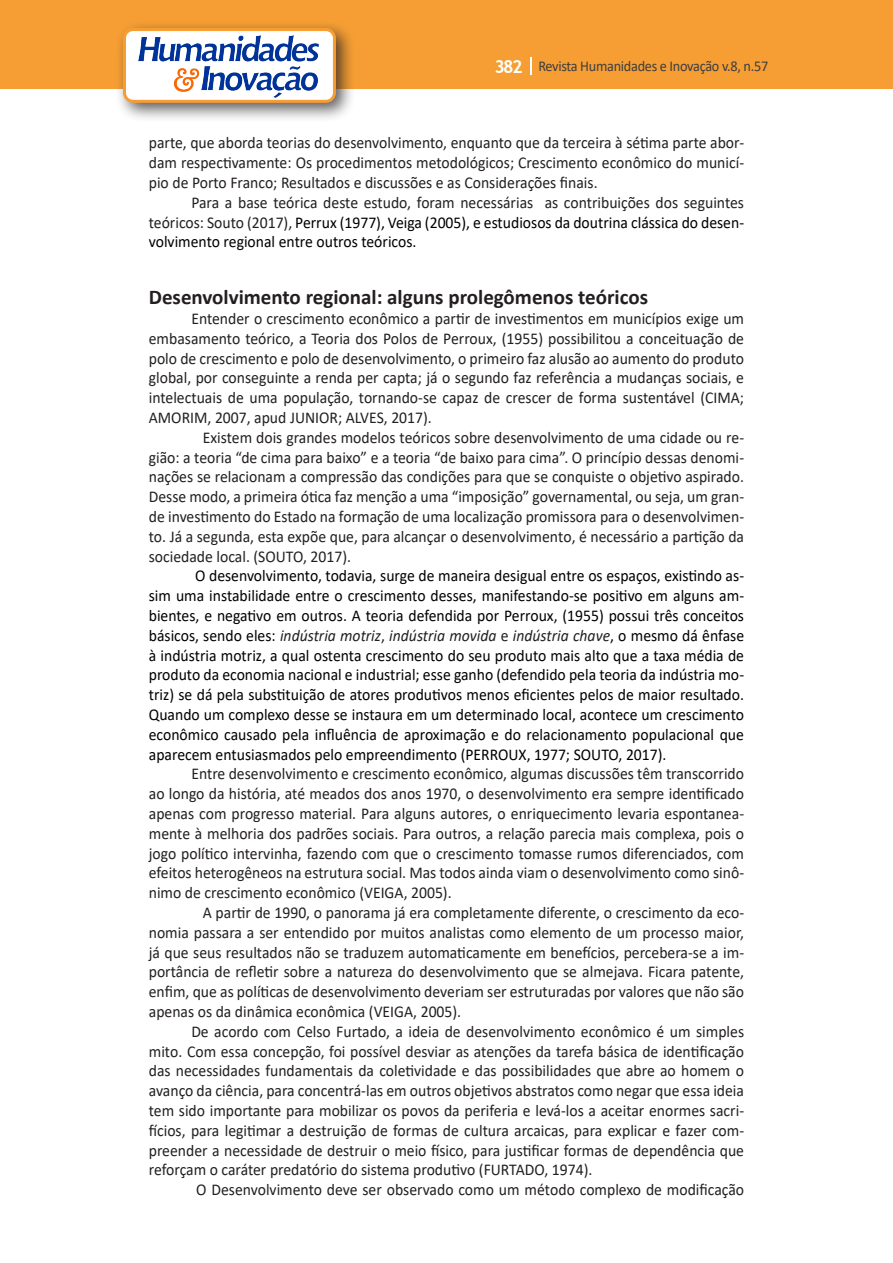
<style>
.page{position:relative;width:893px;height:1263px;background:#fff}
.page>*{position:absolute;margin:0;border:0;box-sizing:border-box;transform-origin:0 0}
.Titulo_2{font:700 21px "Calibri";color:#231f20}
.Texto{font:16.5px/19.8px "Calibri";color:#231f20;text-align:justify;scale:.95 1}
.Texto-2{font:16.5px/19.8px "Calibri";color:#000;text-align:justify;scale:.95 1}
.t1{font:15px "Calibri";letter-spacing:-.02em;color:#3e3e3f;scale:.95 1}
.s1{font-family:"Trebuchet MS";font-weight:700;font-size:18px;color:#fff}
.s2{color:#231f20}
.s3{font-style:italic;color:#231f20}
</style>
<div class="page">
<div style="left:0;top:0;width:893px;height:88px;background:#f69e34"></div>
<svg style="left:530px;top:57px;width:2px;height:18px"></svg>
<div style="left:115px;top:20px;width:241px;height:103px;background:#231f20;opacity:.75"></div>
<div style="left:125px;top:30px;width:209px;height:71px;background:#fff;border-radius:9px"></div>
<img style="left:138px;top:35px;width:181px;height:62px">
<div style="left:123px;top:28px;width:213px;height:75px;border:3px solid #f69e34;border-radius:9px"></div>
<p class="t1" style="left:495px;top:56px;width:290px"><span class="s1">382</span> Revista Humanidades e Inovação v.8, n.57</p>
<p class="Texto" style="left:149px;top:133px;width:628px">parte, que aborda teorias do desenvolvimento, enquanto que da terceira à sétima parte abor&shy;dam respectivamente: Os procedimentos metodológicos; Crescimento econômico do municí&shy;pio de Porto Franco; Resultados e discussões e as Considerações finais.</p>
<p class="Texto-2" style="left:149px;top:192px;width:628px;text-indent:43px"><span class="s2">Para a base teórica deste estudo, foram necessárias as contribuições dos seguintes teóricos: Souto (2017),</span> Perrux (1977), Veiga (2005), e estudiosos da doutrina clássica do desen&shy;volvimento regional entre outros teóricos.</p>
<p class="Titulo_2" style="left:149px;top:282px;width:501px">Desenvolvimento regional: alguns prolegômenos teóricos</p>
<p class="Texto" style="left:149px;top:308px;width:628px;text-indent:43px">Entender o crescimento econômico a partir de investimentos em municípios exige um embasamento teórico, a Teoria dos Polos de Perroux, (1955) possibilitou a conceituação de polo de crescimento e polo de desenvolvimento, o primeiro faz alusão ao aumento do produto global, por conseguinte a renda per capta; já o segundo faz referência a mudanças sociais, e intelectuais de uma população, tornando-se capaz de crescer de forma sustentável (CIMA; AMORIM, 2007, apud JUNIOR; ALVES, 2017).</p>
<p class="Texto" style="left:149px;top:427px;width:628px;text-indent:54px">Existem dois grandes modelos teóricos sobre desenvolvimento de uma cidade ou re&shy;gião: a teoria “de cima para baixo” e a teoria “de baixo para cima”. O princípio dessas denomi&shy;nações se relacionam a compressão das condições para que se conquiste o objetivo aspirado.<br>Desse modo, a primeira ótica faz menção a uma “imposição” governamental, ou seja, um gran&shy;de investimento do Estado na formação de uma localização promissora para o desenvolvimen&shy;to. Já a segunda, esta expõe que, para alcançar o desenvolvimento, é necessário a partição da sociedade local. (SOUTO, 2017).</p>
<p class="Texto-2" style="left:149px;top:565px;width:628px;text-indent:46px">O desenvolvimento, todavia, surge de maneira desigual entre os espaços, existindo as&shy;sim uma instabilidade entre o crescimento desses, manifestando-se positivo em alguns am&shy;bientes, e negativo em outros. A teoria defendida por Perroux, (1955) possui três conceitos básicos, sendo eles: <span class="s3">indústria motriz</span><span class="s2">,</span> <span class="s3">indústria movida</span> <span class="s2">e</span> <span class="s3">indústria chave</span>, o mesmo dá ênfase à indústria motriz, a qual ostenta crescimento do seu produto mais alto que a taxa média de produto da economia nacional e industrial; esse ganho (defendido pela teoria da indústria mo&shy;triz) se dá pela substituição de atores produtivos menos eficientes pelos de maior resultado.<br>Quando um complexo desse se instaura em um determinado local, acontece um crescimento econômico causado pela influência de aproximação e do relacionamento populacional que aparecem entusiasmados pelo empreendimento (PERROUX, 1977; SOUTO, 2017).</p>
<p class="Texto" style="left:149px;top:763px;width:628px;text-indent:43px">Entre desenvolvimento e crescimento econômico, algumas discussões têm transcorrido ao longo da história, até meados dos anos 1970, o desenvolvimento era sempre identificado apenas com progresso material. Para alguns autores, o enriquecimento levaria espontanea&shy;mente à melhoria dos padrões sociais. Para outros, a relação parecia mais complexa, pois o jogo político intervinha, fazendo com que o crescimento tomasse rumos diferenciados, com efeitos heterogêneos na estrutura social. Mas todos ainda viam o desenvolvimento como sinô&shy;nimo de crescimento econômico (VEIGA, 2005).</p>
<p class="Texto" style="left:149px;top:902px;width:628px;text-indent:54px">A partir de 1990, o panorama já era completamente diferente, o crescimento da eco&shy;nomia passara a ser entendido por muitos analistas como elemento de um processo maior, já que seus resultados não se traduzem automaticamente em benefícios, percebera-se a im&shy;portância de refletir sobre a natureza do desenvolvimento que se almejava. Ficara patente, enfim, que as políticas de desenvolvimento deveriam ser estruturadas por valores que não são apenas os da dinâmica econômica (VEIGA, 2005).</p>
<p class="Texto" style="left:149px;top:1021px;width:628px;text-indent:43px">De acordo com Celso Furtado, a ideia de desenvolvimento econômico é um simples mito. Com essa concepção, foi possível desviar as atenções da tarefa básica de identificação das necessidades fundamentais da coletividade e das possibilidades que abre ao homem o avanço da ciência, para concentrá-las em outros objetivos abstratos como negar que essa ideia tem sido importante para mobilizar os povos da periferia e levá-los a aceitar enormes sacri&shy;fícios, para legitimar a destruição de formas de cultura arcaicas, para explicar e fazer com&shy;preender a necessidade de destruir o meio físico, para justificar formas de dependência que reforçam o caráter predatório do sistema produtivo (FURTADO, 1974).</p>
<p class="Texto" style="left:196px;top:1179px;width:578px">O Desenvolvimento deve ser observado como um método complexo de modificação</p>
</div>
